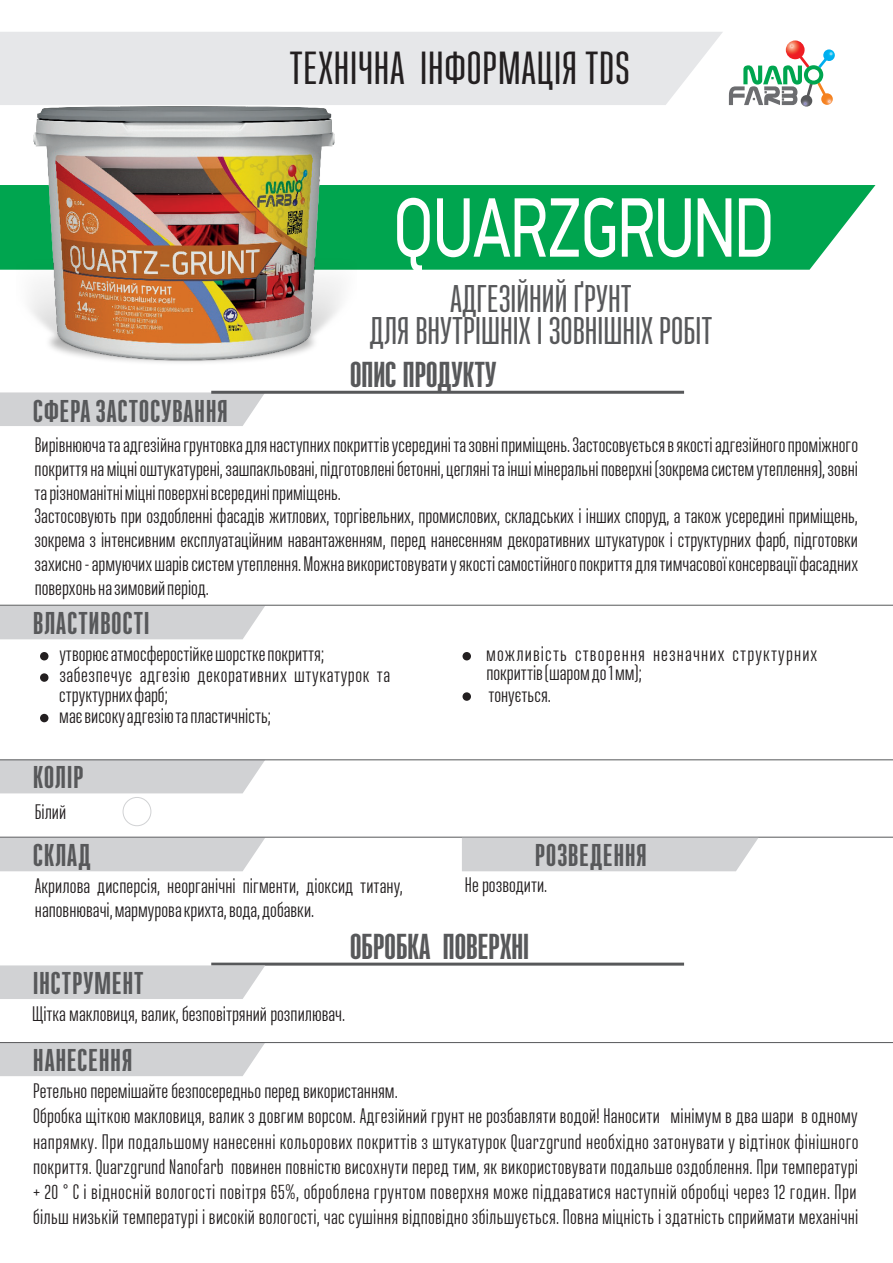
<style>
.page{position:relative;width:893px;height:1263px;background:#fff}
.page>*{position:absolute;margin:0;border:0;box-sizing:border-box;transform-origin:0 0}
.t1{font:84.75px "PF Din Display Pro";color:#fff;scale:.76 1}
.t2{font:500 46.35px "Ristretto Pro";letter-spacing:.015em;color:#231f20}
.t3{font:500 38.55px/32px "Ristretto Pro";color:#57585a;text-align:center}
.t4{font:700 36px "Ristretto Pro";color:#57585a}
.t5{font:700 31.5px "Ristretto Pro";letter-spacing:.035em;color:#57585a}
.t6{font:21px/24px "Ristretto Pro";color:#231f20}
.t7{font:21px/21.6px "Ristretto Pro";letter-spacing:.03em;color:#231f20}
.t8{font:21px/19.2px "Ristretto Pro";letter-spacing:.055em;color:#231f20}
</style>
<div class="page">
<div style="left:0;top:392px;width:264px;height:34px;background:#d1d2d4"></div>
<div style="left:0;top:32px;width:723px;height:73px;background:#e6e7e9"></div>
<svg style="left:786px;top:40px;width:19px;height:19px"></svg>
<svg style="left:729px;top:49px;width:106px;height:58px"></svg>
<svg style="left:0;top:185px;width:875px;height:85px;fill:#00a54f"></svg>
<div style="left:0;top:606px;width:265px;height:33px;background:#d1d2d4"></div>
<hr style="left:0;top:605px;width:893px;height:1px;background:#57585a">
<svg style="left:0;top:760px;width:265px;height:33px"></svg>
<div style="left:123px;top:797px;width:28px;height:29px;border:1px solid #d1d2d4;border-radius:50%"></div>
<hr style="left:0;top:759px;width:893px;height:1px;background:#57585a">
<hr style="left:211px;top:391px;width:473px;height:3px;background:#57585a">
<div style="left:0;top:838px;width:265px;height:33px;background:#d1d2d4"></div>
<hr style="left:0;top:837px;width:893px;height:1px;background:#57585a">
<div style="left:462px;top:838px;width:296px;height:33px;background:#d1d2d4"></div>
<hr style="left:211px;top:963px;width:473px;height:3px;background:#57585a">
<svg style="left:0;top:965px;width:265px;height:34px"></svg>
<svg style="left:0;top:1043px;width:265px;height:33px"></svg>
<hr style="left:0;top:1042px;width:893px;height:1px;background:#57585a">
<img style="left:16px;top:81px;width:340px;height:282px">
<div style="left:40px;top:652px;width:8px;height:8px;background:#231f20;border-radius:50%"></div>
<div style="left:462px;top:652px;width:9px;height:8px;background:#231f20;border-radius:50%"></div>
<div style="left:462px;top:692px;width:9px;height:9px;background:#231f20;border-radius:50%"></div>
<div style="left:40px;top:673px;width:8px;height:9px;background:#231f20;border-radius:50%"></div>
<div style="left:40px;top:714px;width:8px;height:8px;background:#231f20;border-radius:50%"></div>
<h2 class="t2" style="left:289px;top:42px;width:342px">ТЕХНІЧНА ІНФОРМАЦІЯ TDS</h2>
<h1 class="t1" style="left:393px;top:178px;width:502px">QUARZGRUND</h1>
<h3 class="t3" style="left:370px;top:283px;width:344px">АДГЕЗІЙНИЙ ҐРУНТ<br>ДЛЯ ВНУТРІШНІХ І ЗОВНІШНІХ РОБІТ</h3>
<h3 class="t4" style="left:350px;top:354px;width:148px">ОПИС ПРОДУКТУ</h3>
<h3 class="t5" style="left:33px;top:392px;width:196px">СФЕРА ЗАСТОСУВАННЯ</h3>
<p class="t6" style="left:35px;top:432px;width:825px">Вирівнююча та адгезійна грунтовка для наступних покриттів усередині та зовні приміщень. Застосовується в якості адгезійного проміжного покриття на міцні оштукатурені, зашпакльовані, підготовлені бетонні, цегляні та інші мінеральні поверхні (зокрема систем утеплення), зовні та різноманітні міцні поверхні всередині приміщень.<br>Застосовують при оздобленні фасадів житлових, торгівельних, промислових, складських і інших споруд, а також усередині приміщень, зокрема з інтенсивним експлуатаційним навантаженням, перед нанесенням декоративних штукатурок і структурних фарб, підготовки захисно - армуючих шарів систем утеплення. Можна використовувати у якості самостійного покриття для тимчасової консервації фасадних поверхонь на зимовий період.</p>
<h3 class="t5" style="left:33px;top:605px;width:118px">ВЛАСТИВОСТІ</h3>
<p class="t7" style="left:59px;top:643px;width:332px">утворює атмосферостійке шорстке покриття; забезпечує адгезію декоративних штукатурок та</p>
<p class="t6" style="left:59px;top:684px;width:213px;line-height:21.6px">структурних фарб;<br>має високу адгезію та пластичність;</p>
<h3 class="t5" style="left:33px;top:759px;width:52px">КОЛІР</h3>
<p class="t6" style="left:35px;top:800px;width:33px">Білий</p>
<p class="t8" style="left:486px;top:644px;width:333px">можливість створення незначних структурних покриттів (шаром до 1 мм);</p>
<p class="t6" style="left:488px;top:682px;width:64px">тонується.</p>
<h3 class="t5" style="left:33px;top:837px;width:59px">СКЛАД</h3>
<p class="t6" style="left:35px;top:874px;width:370px">Акрилова дисперсія, неорганічні пігменти, діоксид титану, наповнювачі, мармурова крихта, вода, добавки.</p>
<h3 class="t5" style="left:535px;top:837px;width:113px">РОЗВЕДЕННЯ</h3>
<p class="t6" style="left:465px;top:873px;width:84px">Не розводити.</p>
<h3 class="t4" style="left:350px;top:925px;width:180px">ОБРОБКА ПОВЕРХНІ</h3>
<h3 class="t5" style="left:33px;top:965px;width:112px">ІНСТРУМЕНТ</h3>
<p class="t6" style="left:32px;top:1001px;width:315px">Щітка макловиця, валик, безповітряний розпилювач.</p>
<h3 class="t5" style="left:33px;top:1042px;width:100px">НАНЕСЕННЯ</h3>
<p class="t6" style="left:33px;top:1078px;width:827px;line-height:25.2px">Ретельно перемішайте безпосередньо перед використанням.<br>Обробка щіткою макловиця, валик з довгим ворсом. Адгезійний грунт не розбавляти водой! Наносити мінімум в два шари в одному напрямку. При подальшому нанесенні кольорових покриттів з штукатурок Quarzgrund необхідно затонувати у відтінок фінішного покриття. Quarzgrund Nanofarb повинен повністю висохнути перед тим, як використовувати подальше оздоблення. При температурі + 20 ° С і відносній вологості повітря 65%, оброблена грунтом поверхня може піддаватися наступній обробці через 12 годин. При більш низькій температурі і високій вологості, час сушіння відповідно збільшується. Повна міцність і здатність сприймати механічні</p>
</div>
